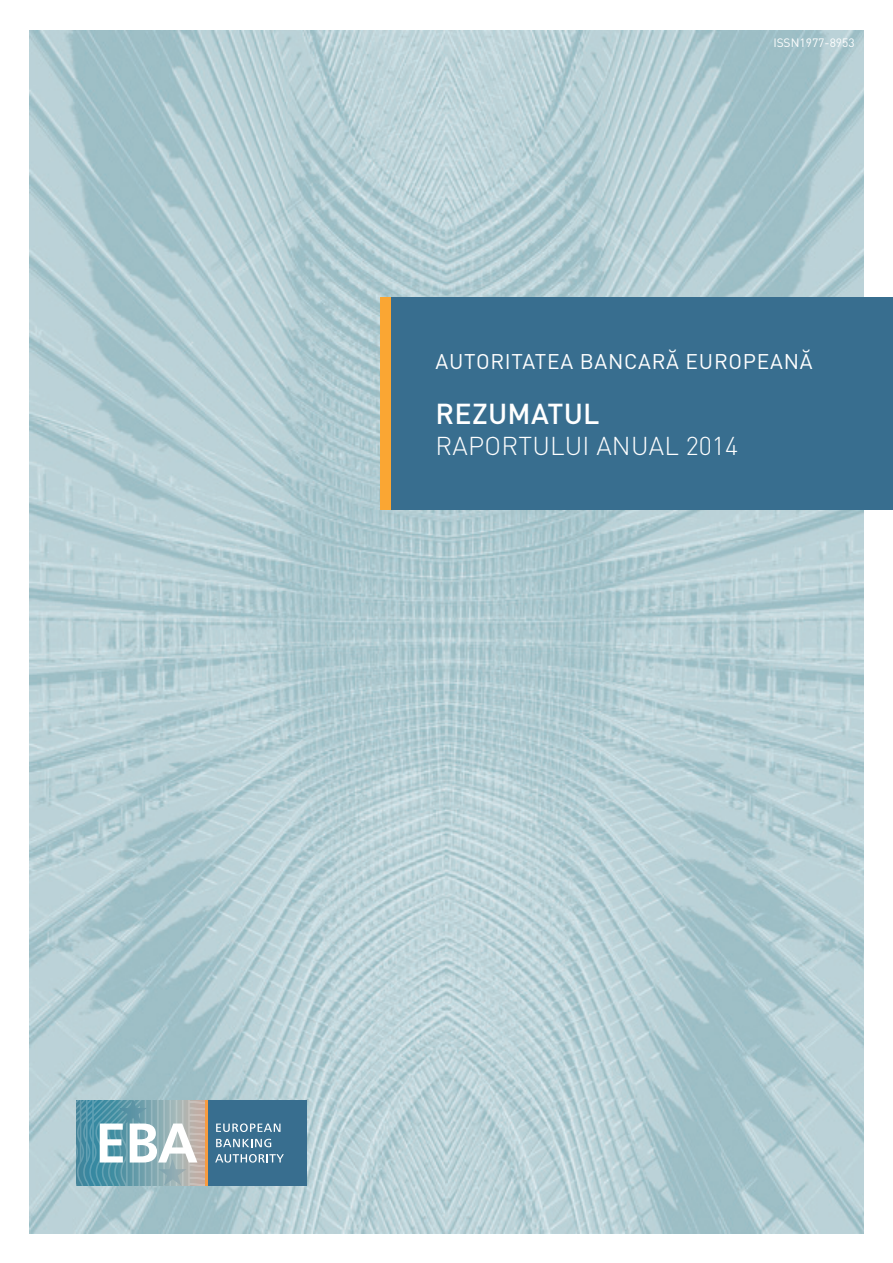
<style>
.page{position:relative;width:893px;height:1263px;background:#fff}
.page>*{position:absolute;margin:0;border:0;box-sizing:border-box;transform-origin:0 0}
.t1{font:500 28.5px "DIN Pro";letter-spacing:.01em;color:#fff}
.t2{font:300 25.5px "DIN Pro";letter-spacing:.01em;color:#fff}
.EBA_cover{font:21px "DIN Pro";letter-spacing:.035em;color:#fff}
.ISSN_on_front_cover{font:12px "DIN Pro";color:#fff}
</style>
<div class="page">
<img style="left:30px;top:30px;width:833px;height:1203px">
<div style="left:207px;top:1100px;width:100px;height:85px;background:#386e8f"></div>
<svg style="left:77px;top:1100px;width:207px;height:85px"></svg>
<div style="left:391px;top:298px;width:502px;height:212px;background:#386e8f"></div>
<div style="left:381px;top:298px;width:10px;height:212px;background:#faa633"></div>
<p class="ISSN_on_front_cover" style="left:773px;top:35px;width:83px">ISSN1977-8953</p>
<p class="EBA_cover" style="left:436px;top:347px;width:379px">AUTORITATEA BANCARĂ EUROPEANĂ</p>
<p class="t1" style="left:436px;top:395px;width:165px">REZUMATUL</p>
<p class="t2" style="left:436px;top:428px;width:304px">RAPORTULUI ANUAL 2014</p>
</div>
